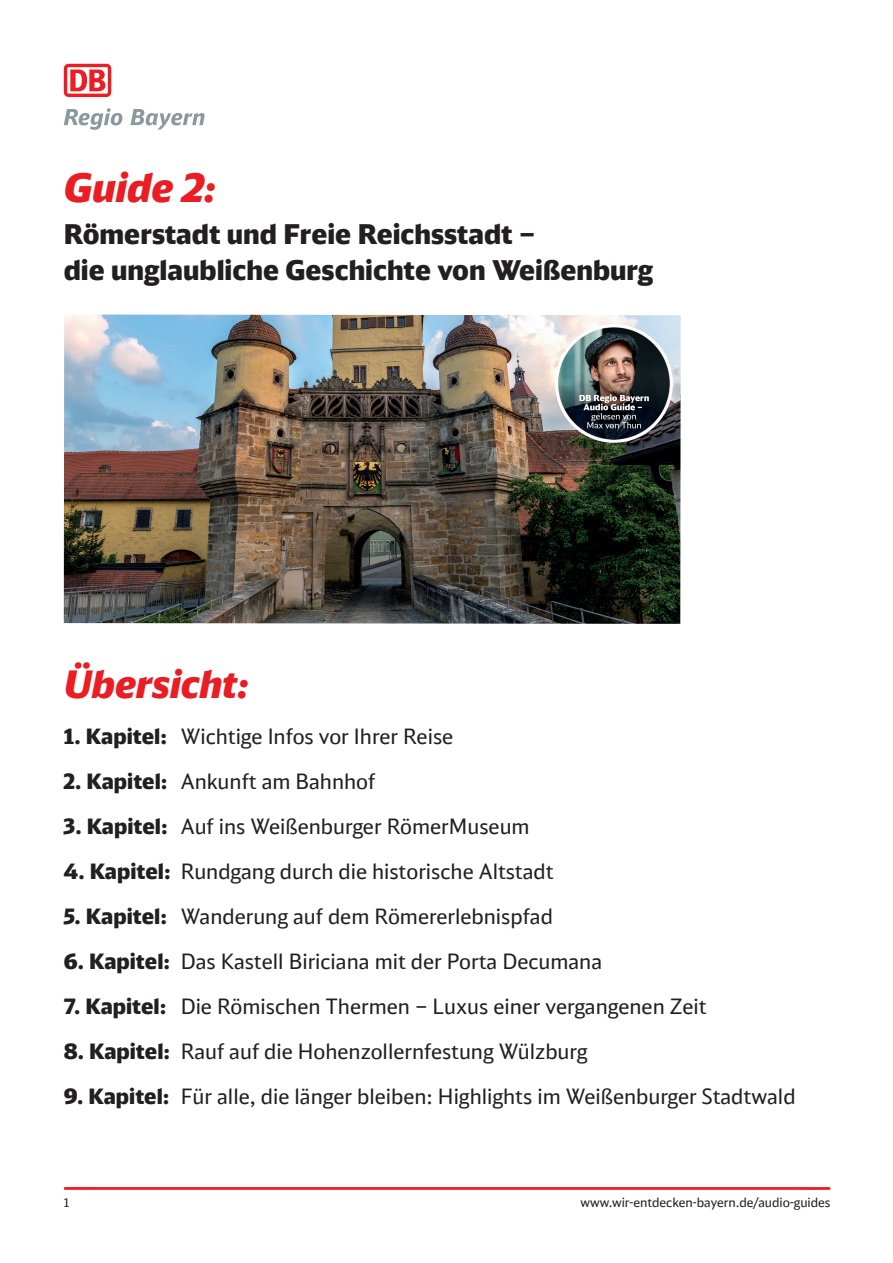
<style>
.page{position:relative;width:893px;height:1263px;background:#fff}
.page>*{position:absolute;margin:0;border:0;box-sizing:border-box;transform-origin:0 0}
.t1{font:italic 900 39px "DB Head";color:#eb1d23}
.t2{font:italic 900 37.5px "DB Head";color:#eb1d23}
.t3{font:900 27px/36px "DB Head";color:#231f20}
.t4{font:21px "DB Head";color:#231f20}
.t5{font:12.75px "DB Head";color:#231f20}
.t6{font:12px "DB Head";color:#231f20}
.s1{font-weight:900}
</style>
<div class="page">
<svg style="left:63px;top:1187px;width:768px;height:3px;background:#ee2b34"></svg>
<img style="left:64px;top:314px;width:617px;height:310px">
<div style="left:64px;top:64px;width:47px;height:33px;background:#ee1d23;border-radius:5px"></div>
<svg style="left:67px;top:67px;width:41px;height:27px"></svg>
<svg style="left:70px;top:70px;width:35px;height:21px"></svg>
<svg style="left:64px;top:108px;width:58px;height:22px"></svg>
<svg style="left:130px;top:109px;width:75px;height:20px"></svg>
<img style="left:555px;top:325px;width:117px;height:117px">
<h1 class="t1" style="left:64px;top:163px;width:153px">Guide 2:</h1>
<p class="t3" style="left:64px;top:216px;width:591px">Römerstadt und Freie Reichsstadt –<br>die unglaubliche Geschichte von Weißenburg</p>
<h2 class="t2" style="left:64px;top:660px;width:186px">Übersicht:</h2>
<p class="t4" style="left:64px;top:723px;width:391px"><span class="s1">1. Kapitel:</span> Wichtige Infos vor Ihrer Reise</p>
<p class="t4" style="left:64px;top:768px;width:313px"><span class="s1">2. Kapitel:</span> Ankunft am Bahnhof</p>
<p class="t4" style="left:64px;top:813px;width:467px"><span class="s1">3. Kapitel:</span> Auf ins Weißenburger RömerMuseum</p>
<p class="t4" style="left:64px;top:858px;width:491px"><span class="s1">4. Kapitel:</span> Rundgang durch die historische Altstadt</p>
<p class="t4" style="left:64px;top:903px;width:491px"><span class="s1">5. Kapitel:</span> Wanderung auf dem Römererlebnispfad</p>
<p class="t4" style="left:64px;top:948px;width:540px"><span class="s1">6. Kapitel:</span> Das Kastell Biriciana mit der Porta Decumana</p>
<p class="t4" style="left:64px;top:993px;width:644px"><span class="s1">7. Kapitel:</span> Die Römischen Thermen – Luxus einer vergangenen Zeit</p>
<p class="t4" style="left:64px;top:1038px;width:525px"><span class="s1">8. Kapitel:</span> Rauf auf die Hohenzollernfestung Wülzburg</p>
<p class="t4" style="left:64px;top:1083px;width:733px"><span class="s1">9. Kapitel:</span> Für alle, die länger bleiben: Highlights im Weißenburger Stadtwald</p>
<p class="t6" style="left:64px;top:1195px;width:7px">1</p>
<p class="t5" style="left:580px;top:1195px;width:252px">www.wir-entdecken-bayern.de/audio-guides</p>
</div>
